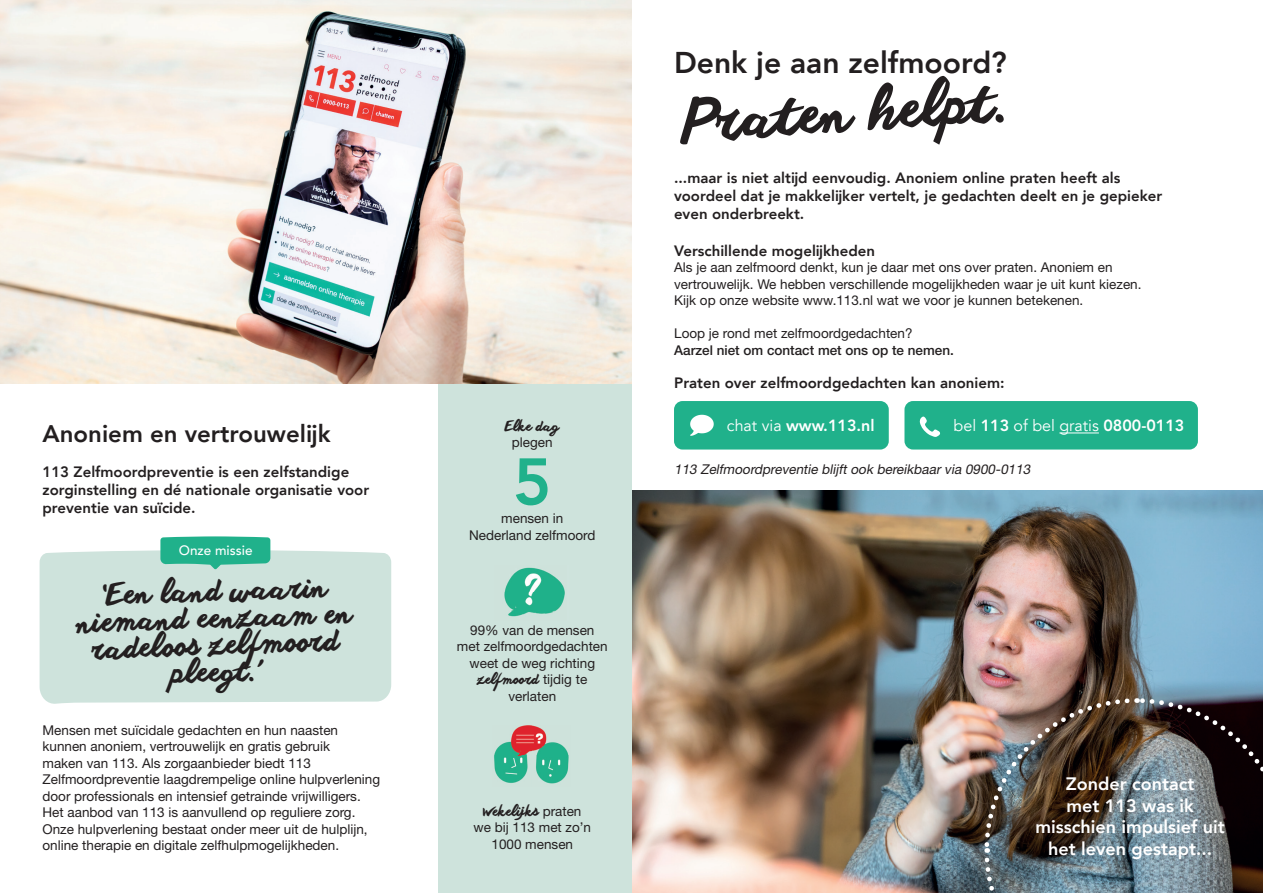
<style>
.page{position:relative;width:1263px;height:893px;background:#fff}
.page>*{position:absolute;margin:0;border:0;box-sizing:border-box;transform-origin:0 0}
.t1{font:800 65.4px "Avenir";color:#20b18b}
.t2{font:54.15px "Anothershabby";color:#231f20}
.t3{font:800 30px "Avenir";color:#231f20}
.t4{font:28.5px/27px "Anothershabby";color:#231f20;text-align:center}
.t5{font:800 24px "Avenir";color:#231f20}
.t6{font:800 18px/21.6px "Avenir";color:#fff;text-align:center}
.t7{font:16.05px "Avenir LT";color:#fff}
.t8{font:800 16.05px "Avenir LT Std";color:#fff}
.t9{font:800 15px/18px "Avenir";color:#231f20}
.t10{font:13.5px/16.5px "Helvetica Neue LT Std";color:#231f20;text-align:center}
.t11{font:italic 13.5px "Helvetica Neue LT Std";color:#231f20}
.t12{font:13.5px "Anothershabby";color:#231f20}
.t13{font:500 13.5px "Helvetica Neue LT Std";color:#231f20}
.t14{font:500 13.5px "Avenir LT Std";color:#fff}
.s1{font-family:"Helvetica Neue LT Std"}
.s2{font-family:"Avenir LT Std";font-weight:800}
.s3{font-family:"Avenir LT";font-weight:400}
</style>
<div class="page">
<div style="left:674px;top:401px;width:215px;height:49px;background:#20b18b;border-radius:9px"></div>
<div style="left:904px;top:401px;width:294px;height:49px;background:#20b18b;border-radius:9px"></div>
<div style="left:40px;top:550px;width:351px;height:154px;background:#cee3dc"></div>
<img style="left:631px;top:490px;width:632px;height:403px">
<img style="left:982px;top:696px;width:281px;height:197px">
<div style="left:438px;top:383px;width:193px;height:510px;background:#cee3dc"></div>
<img style="left:504px;top:567px;width:61px;height:50px">
<img style="left:494px;top:725px;width:75px;height:59px">
<svg style="left:160px;top:536px;width:110px;height:33px;background:#3fba99"></svg>
<img style="left:0;top:0;width:631px;height:383px">
<hr style="left:1059px;top:433px;width:40px;height:1px;background:#fff">
<svg style="left:919px;top:416px;width:21px;height:21px"></svg>
<svg style="left:690px;top:415px;width:24px;height:21px"></svg>
<h3 class="t5" style="left:43px;top:415px;width:290px">Anoniem en vertrouwelijk</h3>
<p class="t9" style="left:43px;top:463px;width:328px">113 Zelfmoordpreventie is een zelfstandige zorginstelling en dé nationale organisatie voor preventie van suïcide.</p>
<p class="t14" style="left:179px;top:543px;width:75px">Onze missie</p>
<h3 class="t4" style="left:75px;top:582px;width:278px;rotate:-2deg">‘Een land waarin niemand eenzaam en radeloos zelfmoord pleegt.’</h3>
<p class="t10" style="left:43px;top:722px;width:339px;text-align:left">Mensen met suïcidale gedachten en hun naasten kunnen anoniem, vertrouwelijk en gratis gebruik<br>maken van 113. Als zorgaanbieder biedt 113<br>Zelfmoordpreventie laagdrempelige online hulpverlening door professionals en intensief getrainde vrijwilligers.<br>Het aanbod van 113 is aanvullend op reguliere zorg.<br>Onze hulpverlening bestaat onder meer uit de hulplijn, online therapie en digitale zelfhulpmogelijkheden.</p>
<p class="t12" style="left:505px;top:418px;width:56px">Elke dag</p>
<p class="t10" style="left:512px;top:434px;width:42px">plegen</p>
<h1 class="t1" style="left:513px;top:431px;width:40px">5</h1>
<p class="t10" style="left:469px;top:510px;width:128px">mensen in<br>Nederland zelfmoord</p>
<p class="t10" style="left:457px;top:622px;width:152px">99% van de mensen<br>met zelfmoordgedachten weet de weg richting</p>
<p class="t12" style="left:477px;top:672px;width:111px">zelfmoord <span class="s1">tijdig te</span></p>
<p class="t10" style="left:508px;top:688px;width:49px">verlaten</p>
<p class="t12" style="left:483px;top:803px;width:100px">Wekelijks <span class="s1">praten</span></p>
<p class="t10" style="left:473px;top:819px;width:119px">we bij 113 met zo’n<br>1000 mensen</p>
<h3 class="t3" style="left:674px;top:39px;width:334px">Denk je aan zelfmoord?</h3>
<h2 class="t2" style="left:680px;top:92px;width:326px;rotate:-4deg">Praten helpt.</h2>
<p class="t9" style="left:674px;top:169px;width:490px">...maar is niet altijd eenvoudig. Anoniem online praten heeft als voordeel dat je makkelijker vertelt, je gedachten deelt en je gepieker even onderbreekt.</p>
<p class="t9" style="left:674px;top:242px;width:202px">Verschillende mogelijkheden</p>
<p class="t10" style="left:674px;top:259px;width:469px;text-align:left">Als je aan zelfmoord denkt, kun je daar met ons over praten. Anoniem en vertrouwelijk. We hebben verschillende mogelijkheden waar je uit kunt kiezen.<br>Kijk op onze website www.113.nl wat we voor je kunnen betekenen.</p>
<p class="t10" style="left:674px;top:325px;width:240px">Loop je rond met zelfmoordgedachten?</p>
<p class="t13" style="left:674px;top:342px;width:281px">Aarzel niet om contact met ons op te nemen.</p>
<p class="t9" style="left:674px;top:374px;width:332px">Praten over zelfmoordgedachten kan anoniem:</p>
<p class="t7" style="left:954px;top:417px;width:232px">bel <span class="s2">113</span> of bel gratis <span class="s2">0800-0113</span></p>
<p class="t8" style="left:727px;top:416px;width:149px"><span class="s3">chat via</span> www.113.nl</p>
<p class="t11" style="left:674px;top:461px;width:360px">113 Zelfmoordpreventie blijft ook bereikbaar via 0900-0113</p>
<h3 class="t6" style="left:1035px;top:773px;width:191px">Zonder contact<br>met 113 was ik misschien impulsief uit het leven gestapt...</h3>
</div>
